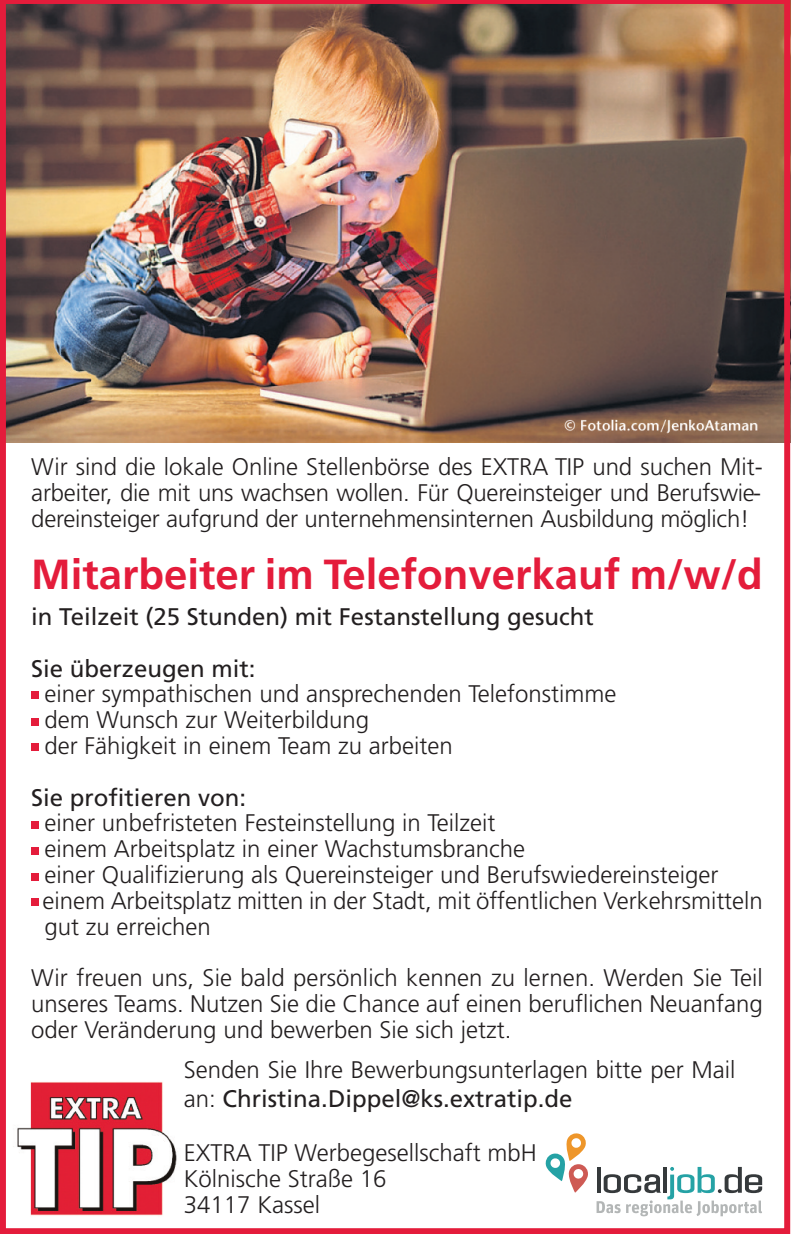
<style>
.page{position:relative;width:791px;height:1234px;background:#fff}
.page>*{position:absolute;margin:0;border:0;box-sizing:border-box;transform-origin:0 0}
.t1{font:700 42px "Frutiger";color:#e41c3b}
.t2{font:300 24px/25.8px "Frutiger";color:#231f20}
.t3{font:24px/51.6px "Frutiger";color:#231f20}
.s1{font-weight:400}
</style>
<div class="page">
<img style="left:0;top:0;width:790px;height:1233px">
<p class="t2" style="left:31px;top:456px;width:733px;text-align:justify">Wir sind die lokale Online Stellenbörse des EXTRA TIP und suchen Mit&shy;arbeiter, die mit uns wachsen wollen. Für Quereinsteiger und Berufswie&shy;dereinsteiger aufgrund der unternehmensinternen Ausbildung möglich!</p>
<h1 class="t1" style="left:31px;top:557px;width:733px">Mitarbeiter im Telefonverkauf m/w/d</h1>
<p class="t3" style="left:31px;top:592px;width:564px">in Teilzeit (25 Stunden) mit Festanstellung gesucht<br>Sie überzeugen mit:</p>
<p class="t2" style="left:45px;top:682px;width:573px">einer sympathischen und ansprechenden Telefonstimme dem Wunsch zur Weiterbildung<br>der Fähigkeit in einem Team zu arbeiten</p>
<p class="t3" style="left:31px;top:773px;width:216px">Sie profitieren von:</p>
<p class="t2" style="left:43px;top:811px;width:722px">einer unbefristeten Festeinstellung in Teilzeit<br>einem Arbeitsplatz in einer Wachstumsbranche<br>einer Qualifizierung als Quereinsteiger und Berufswiedereinsteiger einem Arbeitsplatz mitten in der Stadt, mit öffentlichen Verkehrsmitteln gut zu erreichen</p>
<p class="t2" style="left:31px;top:966px;width:733px;text-align:justify">Wir freuen uns, Sie bald persönlich kennen zu lernen. Werden Sie Teil unseres Teams. Nutzen Sie die Chance auf einen beruflichen Neuanfang oder Veränderung und bewerben Sie sich jetzt.</p>
<p class="t2" style="left:184px;top:1056px;width:553px;line-height:28.8px">Senden Sie Ihre Bewerbungsunterlagen bitte per Mail an: <span class="s1">Christina.Dippel@ks.extratip.de</span></p>
<p class="t2" style="left:184px;top:1141px;width:354px">EXTRA TIP Werbegesellschaft mbH<br>Kölnische Straße 16<br>34117 Kassel</p>
</div>
